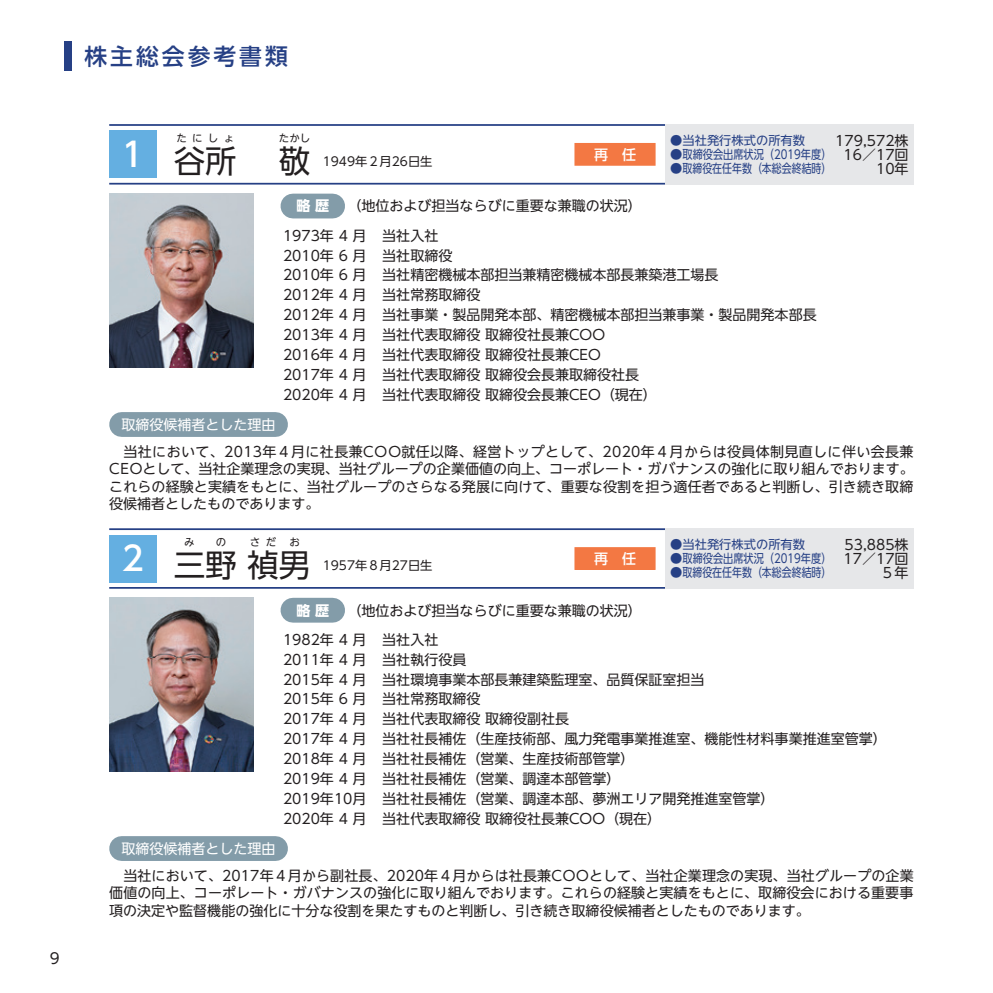
<style>
.page{position:relative;width:993px;height:993px;background:#fff}
.page>*{position:absolute;margin:0;border:0;box-sizing:border-box;transform-origin:0 0}
.t1{font:500 33.25px "UD Shin Go NT Pr 6";color:#fff}
.t2{font:31.5px "UD Shin Go NT Pr 6";color:#231f20}
.t3{font:500 22.75px "UD Shin Go NT Pr 6";letter-spacing:.135em;color:#264085}
.t4{font:14.88px "UD Shin Go NT Pr 6";color:#231f20}
.t5{font:14px/19.8px "UD Shin Go NT Pr 6";color:#231f20}
.t6{font:14px "UD Shin Go NT Pr 6";color:#fff}
.t7{font:500 14px "UD Shin Go NT Pr 6";color:#fff}
.t8{font:700 14px "UD Shin Go NT Pr 6";color:#fff}
.t9{font:12.25px "UD Shin Go NT Pr 6";color:#264085}
.t10{font:12.25px "UD Shin Go NT Pr 6";color:#231f20}
.t11{font:10.5px "UD Shin Go NT Pr 6";letter-spacing:.5em;color:#231f20}
</style>
<div class="page">
<div style="left:293px;top:193px;width:39px;height:25px;background:#839ca9"></div>
<div style="left:122px;top:412px;width:153px;height:25px;background:#839ca9"></div>
<div style="left:109px;top:131px;width:47px;height:47px;background:#64afe1"></div>
<hr style="left:109px;top:183px;width:556px;height:1px;background:#264085">
<hr style="left:109px;top:124px;width:556px;height:2px;background:#264085">
<div style="left:575px;top:144px;width:79px;height:21px;background:#f37843"></div>
<div style="left:574px;top:143px;width:81px;height:23px;border:2px solid #f37843"></div>
<div style="left:665px;top:124px;width:248px;height:60px;background:#e6e7e9"></div>
<img style="left:109px;top:193px;width:144px;height:174px">
<div style="left:293px;top:597px;width:39px;height:25px;background:#839ca9"></div>
<div style="left:122px;top:835px;width:153px;height:25px;background:#839ca9"></div>
<div style="left:109px;top:534px;width:47px;height:48px;background:#64afe1"></div>
<hr style="left:109px;top:586px;width:556px;height:2px;background:#264085">
<hr style="left:109px;top:528px;width:556px;height:2px;background:#264085">
<div style="left:575px;top:548px;width:79px;height:21px;background:#f37843"></div>
<div style="left:574px;top:547px;width:81px;height:22px;border:2px solid #f37843"></div>
<div style="left:665px;top:528px;width:248px;height:60px;background:#e6e7e9"></div>
<img style="left:109px;top:597px;width:144px;height:174px">
<div style="left:64px;top:41px;width:8px;height:30px;background:#264085"></div>
<h3 class="t3" style="left:84px;top:37px;width:205px">株主総会参考書類</h3>
<p class="t4" style="left:50px;top:945px;width:11px">9</p>
<p class="t11" style="left:176px;top:130px;width:28px">たに</p>
<p class="t11" style="left:208px;top:130px;width:28px">しょ</p>
<p class="t11" style="left:279px;top:130px;width:33px">たかし</p>
<h1 class="t1" style="left:122px;top:127px;width:23px">1</h1>
<p class="t7" style="left:593px;top:143px;width:43px">再　任</p>
<h2 class="t2" style="left:174px;top:135px;width:138px">谷所　敬</h2>
<p class="t10" style="left:322px;top:151px;width:111px">1949年２月26日生</p>
<p class="t8" style="left:296px;top:194px;width:34px">略 歴</p>
<p class="t5" style="left:347px;top:196px;width:295px">（地位および担当ならびに重要な兼職の状況）</p>
<p class="t9" style="left:670px;top:130px;width:136px">●当社発行株式の所有数</p>
<p class="t9" style="left:670px;top:144px;width:163px">●取締役会出席状況（2019年度）</p>
<p class="t9" style="left:670px;top:158px;width:163px">●取締役在任年数（本総会終結時）</p>
<p class="t6" style="left:121px;top:413px;width:155px">取締役候補者とした理由</p>
<p class="t5" style="left:283px;top:225px;width:535px">1973年 4 月 当社入社<br>2010年 6 月 当社取締役<br>2010年 6 月 当社精密機械本部担当兼精密機械本部長兼築港工場長<br>2012年 4 月 当社常務取締役<br>2012年 4 月 当社事業・製品開発本部、精密機械本部担当兼事業・製品開発本部長<br>2013年 4 月 当社代表取締役 取締役社長兼COO<br>2016年 4 月 当社代表取締役 取締役社長兼CEO<br>2017年 4 月 当社代表取締役 取締役会長兼取締役社長<br>2020年 4 月 当社代表取締役 取締役会長兼CEO（現在）</p>
<p class="t5" style="left:835px;top:133px;width:75px;line-height:14px;text-align:right">179,572株<br>16／17回<br>10年</p>
<p class="t5" style="left:109px;top:442px;width:805px;line-height:17.5px;text-align:justify">　当社において、2013年４月に社長兼COO就任以降、経営トップとして、2020年４月からは役員体制見直しに伴い会長兼CEOとして、当社企業理念の実現、当社グループの企業価値の向上、コーポレート・ガバナンスの強化に取り組んでおります。これらの経験と実績をもとに、当社グループのさらなる発展に向けて、重要な役割を担う適任者であると判断し、引き続き取締役候補者としたものであります。</p>
<p class="t11" style="left:184px;top:533px;width:12px">み</p>
<p class="t11" style="left:216px;top:533px;width:12px">の</p>
<p class="t11" style="left:250px;top:533px;width:28px">さだ</p>
<p class="t11" style="left:289px;top:533px;width:12px">お</p>
<h1 class="t1" style="left:122px;top:531px;width:23px">2</h1>
<p class="t7" style="left:593px;top:547px;width:43px">再　任</p>
<h2 class="t2" style="left:174px;top:539px;width:138px">三野禎男</h2>
<p class="t10" style="left:322px;top:555px;width:111px">1957年８月27日生</p>
<p class="t8" style="left:296px;top:598px;width:34px">略 歴</p>
<p class="t5" style="left:347px;top:599px;width:295px">（地位および担当ならびに重要な兼職の状況）</p>
<p class="t9" style="left:670px;top:534px;width:136px">●当社発行株式の所有数</p>
<p class="t9" style="left:670px;top:548px;width:163px">●取締役会出席状況（2019年度）</p>
<p class="t9" style="left:670px;top:562px;width:163px">●取締役在任年数（本総会終結時）</p>
<p class="t5" style="left:843px;top:537px;width:66px;line-height:14px;text-align:right">53,885株<br>17／17回<br>５年</p>
<p class="t6" style="left:121px;top:836px;width:155px">取締役候補者とした理由</p>
<p class="t5" style="left:283px;top:629px;width:605px">1982年 4 月 当社入社<br>2011年 4 月 当社執行役員<br>2015年 4 月 当社環境事業本部長兼建築監理室、品質保証室担当<br>2015年 6 月 当社常務取締役<br>2017年 4 月 当社代表取締役 取締役副社長<br>2017年 4 月 当社社長補佐（生産技術部、風力発電事業推進室、機能性材料事業推進室管掌）<br>2018年 4 月 当社社長補佐（営業、生産技術部管掌）<br>2019年 4 月 当社社長補佐（営業、調達本部管掌）<br>2019年10月 当社社長補佐（営業、調達本部、夢洲エリア開発推進室管掌）<br>2020年 4 月 当社代表取締役 取締役社長兼COO（現在）</p>
<p class="t5" style="left:109px;top:865px;width:805px;line-height:17.5px;text-align:justify">　当社において、2017年４月から副社長、2020年４月からは社長兼COOとして、当社企業理念の実現、当社グループの企業価値の向上、コーポレート・ガバナンスの強化に取り組んでおります。これらの経験と実績をもとに、取締役会における重要事項の決定や監督機能の強化に十分な役割を果たすものと判断し、引き続き取締役候補者としたものであります。</p>
</div>
